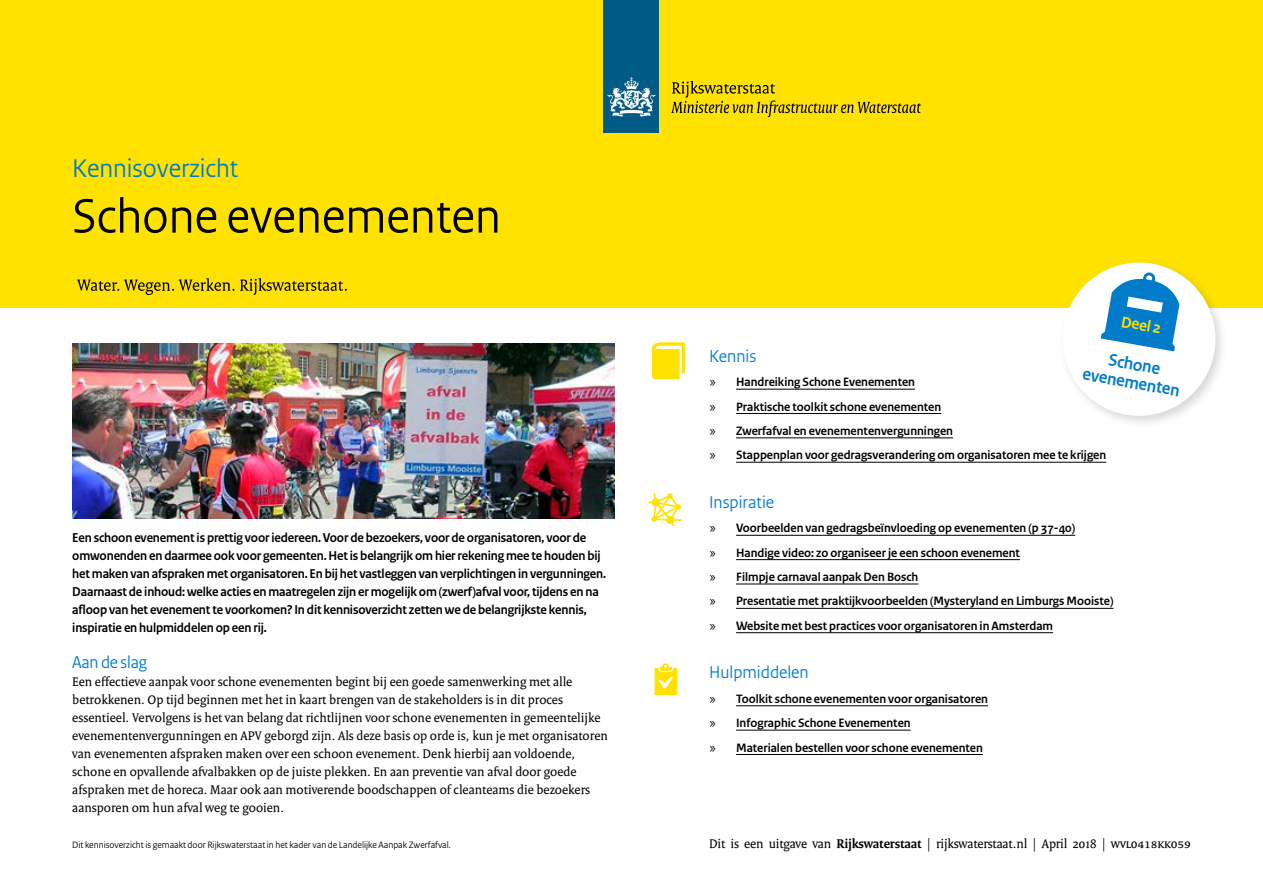
<style>
.page{position:relative;width:1263px;height:893px;background:#fff}
.page>*{position:absolute;margin:0;border:0;box-sizing:border-box;transform-origin:0 0}
.t1{font:51px "Rijksoverheid Sans Heading";color:#000}
.t2{font:27px "Rijksoverheid Sans Heading";color:#007ccb}
.t3{font:18px "Rijksoverheid Sans Heading";color:#007ccb}
.t4{font:700 18px/18px "Rijksoverheid Sans";color:#007ccb;text-align:center}
.t5{font:700 16.5px "Rijksoverheid Sans";color:#ffe200}
.t6{font:13.5px/18px "Rijksoverheid Serif";color:#000}
.t7{font:700 13.5px/18px "Rijksoverheid Sans";letter-spacing:-.01em;color:#000}
.t8{font:700 12.75px/24.3px "Rijksoverheid Sans";color:#000}
.t9{font:9.75px "Rijksoverheid Sans";color:#000}
.s1{font-weight:400}
.s2{font-weight:700}
</style>
<div class="page">
<img style="left:72px;top:344px;width:542px;height:175px">
<div style="left:0;top:0;width:1263px;height:308px;background:#ffe200"></div>
<hr style="left:736px;top:389px;width:179px;height:1px;background:#000">
<hr style="left:736px;top:413px;width:205px;height:1px;background:#000">
<hr style="left:736px;top:437px;width:217px;height:1px;background:#000">
<hr style="left:736px;top:462px;width:370px;height:1px;background:#000">
<hr style="left:736px;top:535px;width:339px;height:1px;background:#000">
<hr style="left:736px;top:559px;width:284px;height:1px;background:#000">
<hr style="left:736px;top:584px;width:182px;height:1px;background:#000">
<hr style="left:736px;top:608px;width:377px;height:1px;background:#000">
<hr style="left:736px;top:632px;width:317px;height:1px;background:#000">
<hr style="left:736px;top:705px;width:252px;height:1px;background:#000">
<hr style="left:736px;top:730px;width:175px;height:1px;background:#000">
<hr style="left:736px;top:754px;width:247px;height:1px;background:#000">
<div style="left:604px;top:0;width:55px;height:132px;background:#005a86"></div>
<svg style="left:607px;top:77px;width:48px;height:40px"></svg>
<svg style="left:671px;top:81px;width:250px;height:36px"></svg>
<svg style="left:77px;top:278px;width:157px;height:17px"></svg>
<svg style="left:240px;top:278px;width:107px;height:17px"></svg>
<svg style="left:652px;top:342px;width:33px;height:37px"></svg>
<div style="left:1058px;top:258px;width:170px;height:170px;background:#000;opacity:.15"></div>
<svg style="left:1058px;top:258px;width:163px;height:164px"></svg>
<svg style="left:655px;top:663px;width:22px;height:32px"></svg>
<svg style="left:648px;top:493px;width:33px;height:33px"></svg>
<h2 class="t2" style="left:72px;top:152px;width:167px">Kennisoverzicht</h2>
<h1 class="t1" style="left:72px;top:186px;width:430px">Schone evenementen</h1>
<p class="t7" style="left:72px;top:529px;width:535px">Een schoon evenement is prettig voor iedereen. Voor de bezoekers, voor de organisatoren, voor de omwonenden en daarmee ook voor gemeenten. Het is belangrijk om hier rekening mee te houden bij het maken van afspraken met organisatoren. En bij het vastleggen van verplichtingen in vergunningen.<br>Daarnaast de inhoud: welke acties en maatregelen zijn er mogelijk om (zwerf)afval voor, tijdens en na afloop van het evenement te voorkomen? In dit kennisoverzicht zetten we de belangrijkste kennis, inspiratie en hulpmiddelen op een rij.</p>
<h3 class="t3" style="left:72px;top:652px;width:76px">Aan de slag</h3>
<p class="t6" style="left:72px;top:672px;width:537px">Een effectieve aanpak voor schone evenementen begint bij een goede samenwerking met alle betrokkenen. Op tijd beginnen met het in kaart brengen van de stakeholders is in dit proces essentieel. Vervolgens is het van belang dat richtlijnen voor schone evenementen in gemeentelijke evenementenvergunningen en APV geborgd zijn. Als deze basis op orde is, kun je met organisatoren van evenementen afspraken maken over een schoon evenement. Denk hierbij aan voldoende, schone en opvallende afvalbakken op de juiste plekken. En aan preventie van afval door goede afspraken met de horeca. Maar ook aan motiverende boodschappen of cleanteams die bezoekers aansporen om hun afval weg te gooien.</p>
<p class="t5" style="left:1123px;top:312px;width:42px;rotate:10deg">Deel 2</p>
<h3 class="t4" style="left:1087px;top:347px;width:100px;rotate:10deg">Schone evenementen</h3>
<h3 class="t3" style="left:709px;top:346px;width:49px">Kennis</h3>
<p class="t8" style="left:709px;top:370px;width:399px"><span class="s1">»</span> Handreiking Schone Evenementen<br><span class="s1">»</span> Praktische toolkit schone evenementen<br><span class="s1">»</span> Zwerfafval en evenementenvergunningen<br><span class="s1">»</span> Stappenplan voor gedragsverandering om organisatoren mee te krijgen</p>
<h3 class="t3" style="left:709px;top:492px;width:67px">Inspiratie</h3>
<p class="t8" style="left:709px;top:516px;width:406px"><span class="s1">»</span> Voorbeelden van gedragsbeïnvloeding op evenementen (p 37-40)<br><span class="s1">»</span> Handige video: zo organiseer je een schoon evenement<br><span class="s1">»</span> Filmpje carnaval aanpak Den Bosch<br><span class="s1">»</span> Presentatie met praktijkvoorbeelden (Mysteryland en Limburgs Mooiste) <span class="s1">»</span> Website met best practices voor organisatoren in Amsterdam</p>
<h3 class="t3" style="left:709px;top:662px;width:101px">Hulpmiddelen</h3>
<p class="t8" style="left:709px;top:687px;width:280px"><span class="s1">»</span> Toolkit schone evenementen voor organisatoren <span class="s1">»</span> Infographic Schone Evenementen<br><span class="s1">»</span> Materialen bestellen voor schone evenementen</p>
<p class="t9" style="left:72px;top:839px;width:380px">Dit kennisoverzicht is gemaakt door Rijkswaterstaat in het kader van de Landelijke Aanpak Zwerfafval.</p>
<p class="t6" style="left:709px;top:834px;width:483px">Dit is een uitgave van <span class="s2">Rijkswaterstaat</span> | rijkswaterstaat.nl | April 2018 | wvl0418kk059</p>
</div>
